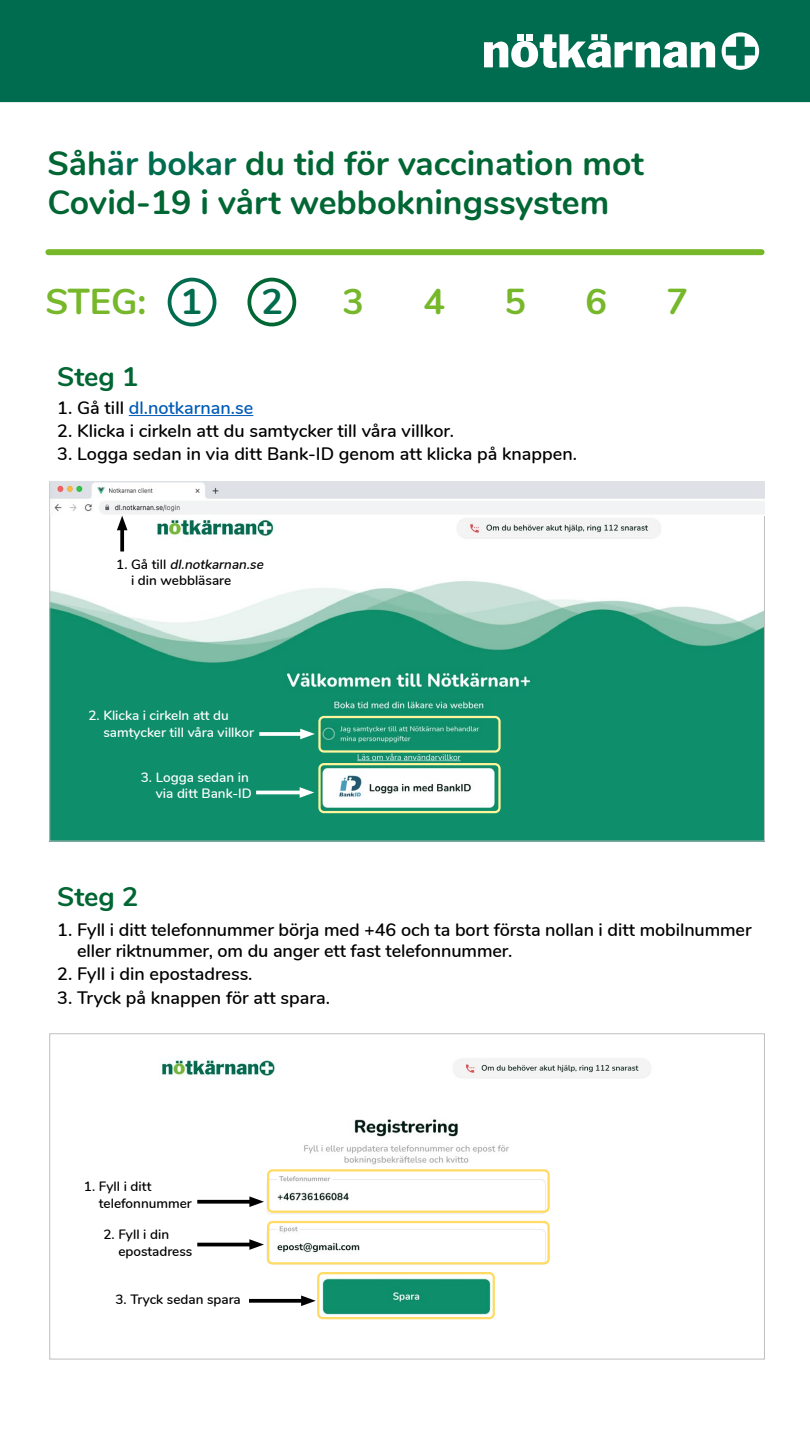
<style>
.page{position:relative;width:810px;height:1440px;background:#fff}
.page>*{position:absolute;margin:0;border:0;box-sizing:border-box;transform-origin:0 0}
.t1{font:700 36px "Nunito";color:#76b82a}
.t2{font:700 36px "Nunito";color:#006c4f}
.t3{font:700 33.75px/39px "Nunito";color:#063}
.t4{font:700 27px "Nunito";color:#063}
.t5{font:600 18px/21.6px "Nunito";letter-spacing:-.005em;color:#000}
.t6{font:600 18px "Nunito";color:#005bb6}
.t7{font:600 13.5px/16.2px "Nunito";color:#000}
.t8{font:600 13.5px/16.2px "Nunito";color:#fff}
.s1{color:#006c4f}
.s2{color:#000}
.s3{font-style:italic}
</style>
<div class="page">
<div style="left:48px;top:249px;width:714px;height:6px;background:#76b82a"></div>
<div style="left:168px;top:278px;width:48px;height:48px;border:4px solid #006c4f;border-radius:50%"></div>
<div style="left:248px;top:278px;width:48px;height:48px;border:4px solid #063;border-radius:50%"></div>
<hr style="left:129px;top:415px;width:124px;height:1px;background:#005bb6">
<img style="left:161px;top:1058px;width:490px;height:262px">
<svg style="left:197px;top:1200px;width:52px;height:4px"></svg>
<svg style="left:249px;top:1196px;width:15px;height:11px"></svg>
<hr style="left:197px;top:1243px;width:59px;height:3px;background:#000">
<svg style="left:249px;top:1239px;width:15px;height:11px"></svg>
<svg style="left:249px;top:1299px;width:52px;height:4px"></svg>
<svg style="left:301px;top:1295px;width:15px;height:11px"></svg>
<div style="left:0;top:0;width:810px;height:102px;background:#006c4f"></div>
<svg style="left:722px;top:32px;width:37px;height:38px"></svg>
<svg style="left:484px;top:34px;width:231px;height:34px"></svg>
<div style="left:526px;top:34px;width:7px;height:6px;background:#fff"></div>
<img style="left:52px;top:518px;width:711px;height:321px">
<svg style="left:259px;top:732px;width:41px;height:4px"></svg>
<svg style="left:300px;top:729px;width:15px;height:10px"></svg>
<hr style="left:256px;top:791px;width:50px;height:3px;background:#fff">
<svg style="left:300px;top:787px;width:14px;height:11px"></svg>
<img style="left:50px;top:482px;width:714px;height:32px">
<svg style="left:120px;top:530px;width:4px;height:21px"></svg>
<svg style="left:117px;top:516px;width:11px;height:14px"></svg>
<div style="left:318px;top:716px;width:183px;height:37px;border:2px solid #fff59c;border-radius:4px"></div>
<div style="left:318px;top:763px;width:183px;height:50px;border:2px solid #fff59c;border-radius:4px"></div>
<div style="left:267px;top:1169px;width:283px;height:44px;border:2px solid #ffdb63;border-radius:4px"></div>
<div style="left:267px;top:1221px;width:283px;height:43px;border:2px solid #ffdb63;border-radius:4px"></div>
<div style="left:317px;top:1272px;width:178px;height:47px;border:2px solid #ffdb63;border-radius:4px"></div>
<h2 class="t3" style="left:47px;top:142px;width:598px">Såh<span class="s1">är bokar</span> du tid för vaccination mot<br>Covid-19 i vårt webbokningssystem</h2>
<h1 class="t1" style="left:45px;top:275px;width:158px">STEG: <span class="s1">1</span></h1>
<h1 class="t2" style="left:261px;top:275px;width:23px">2</h1>
<h1 class="t1" style="left:342px;top:275px;width:23px">3</h1>
<h1 class="t1" style="left:423px;top:275px;width:23px">4</h1>
<h1 class="t1" style="left:504px;top:275px;width:23px">5</h1>
<h1 class="t1" style="left:585px;top:275px;width:23px">6</h1>
<h1 class="t1" style="left:666px;top:275px;width:23px">7</h1>
<h3 class="t4" style="left:57px;top:357px;width:83px">Steg 1</h3>
<p class="t6" style="left:57px;top:395px;width:198px"><span class="s2">1. Gå till</span> dl.notkarnan.se</p>
<p class="t5" style="left:57px;top:419px;width:398px">2. Klicka i cirkeln att du samtycker till våra villkor.</p>
<p class="t5" style="left:57px;top:442px;width:521px">3. Logga sedan in via ditt Bank-ID genom att klicka på knappen.</p>
<p class="t7" style="left:131px;top:555px;width:137px;text-indent:-15px">1 . G å ti l l <span class="s3">dl.notkarnan.se </span>i din webbläsare</p>
<p class="t8" style="left:103px;top:707px;width:152px;text-indent:-15px">2. Klicka i cirkeln att du samtycker till våra villkor</p>
<p class="t8" style="left:141px;top:769px;width:112px;text-align:right">3. Logga sedan in via ditt Bank-ID</p>
<h3 class="t4" style="left:57px;top:877px;width:83px">Steg 2</h3>
<p class="t5" style="left:77px;top:918px;width:676px;text-indent:-20px">1. Fyll i ditt telefonnummer börja med +46 och ta bort första nollan i ditt mobilnummer eller riktnummer, om du anger ett fast telefonnummer.</p>
<p class="t5" style="left:57px;top:962px;width:197px">2. Fyll i din epostadress.</p>
<p class="t5" style="left:57px;top:985px;width:274px">3. Tryck på knappen för att spara.</p>
<p class="t7" style="left:99px;top:1178px;width:95px;text-indent:-15px">1. Fyll i ditt telefonnummer</p>
<p class="t7" style="left:118px;top:1226px;width:76px;text-indent:-15px">2. Fyll i din epostadress</p>
<p class="t7" style="left:115px;top:1291px;width:127px">3. Tryck sedan spara</p>
</div>
